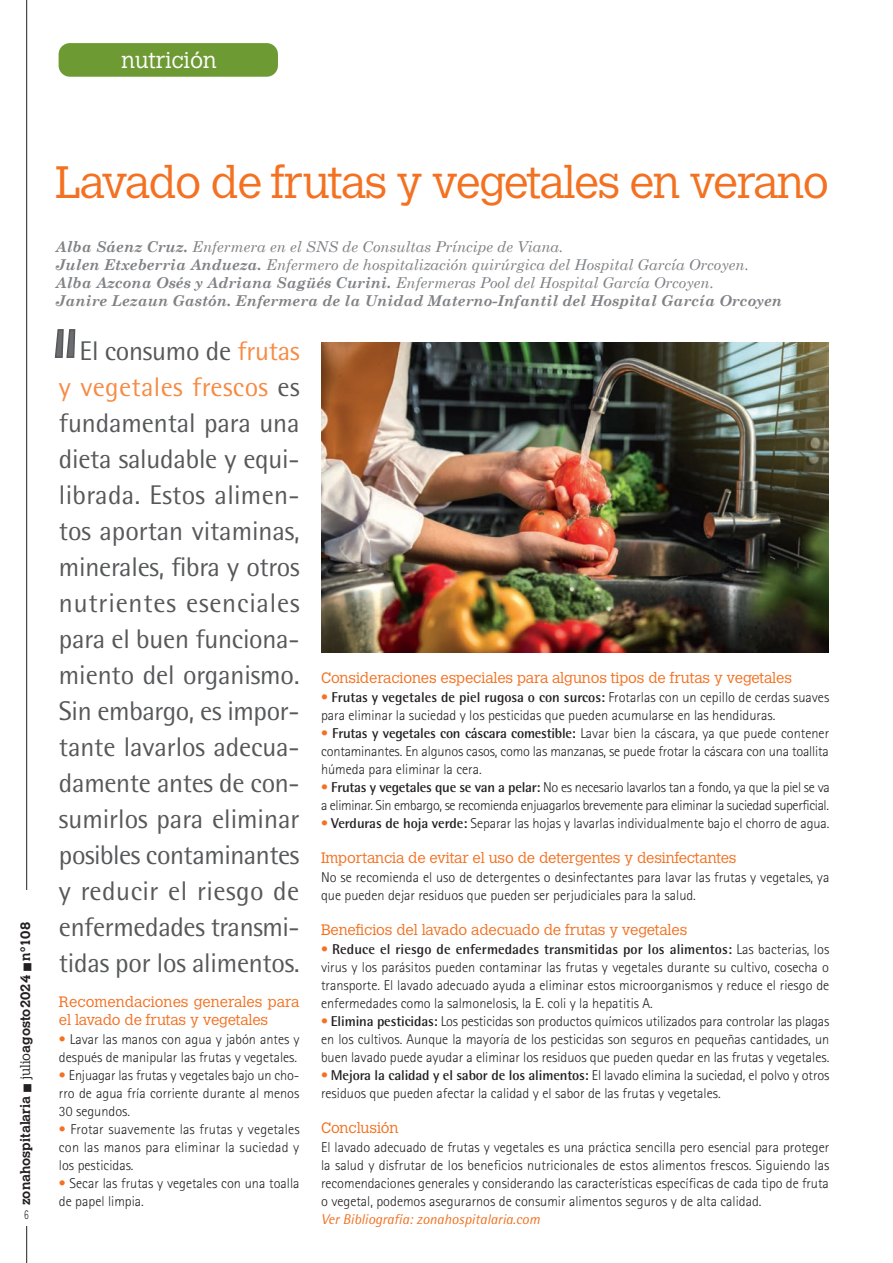
<style>
.page{position:relative;width:893px;height:1263px;background:#fff}
.page>*{position:absolute;margin:0;border:0;box-sizing:border-box;transform-origin:0 0}
.t1{font:300 45px "Calvert MT Std";letter-spacing:-.03em;color:#f37121}
.t2{font:27px/36px "Rotis Semi Sans Std";letter-spacing:-.01em;color:#57585a;text-align:justify}
.t3{font:300 22.5px "Calvert MT Std";color:#fff}
.t4{font:italic 700 15px/18px "Century Schoolbook";color:#808285}
.t5{font:300 15px/18px "Calvert MT Std";letter-spacing:-.01em;color:#f37121}
.t6{font:300 14.25px/18px "Rotis Sans Serif Std";color:#231f20}
.t7{font:300 14.25px/18px "Rotis Sans Serif Std";letter-spacing:-.025em;color:#231f20}
.t8{font:700 14.25px "Rotis Semi Sans Std";color:#231f20}
.t9{font:700 14.25px "Rotis Semi Sans Std";letter-spacing:-.02em;color:#231f20}
.t10{font:italic 14.25px "Rotis Semi Sans Std";color:#f37121}
.t11{font:700 13.5px "Calvert MT Std";color:#231f20}
.t12{font:300 13.5px "Rotis Sans Serif Std";color:#231f20;scale:.7 1}
.s1{font-weight:300}
.s2{font-weight:400}
.s3{color:#f68b45}
.s4{color:#f37121}
.s5{font-family:"Rotis Sans Serif Std";font-weight:300;color:#f37121}
.s6{font-family:"Rotis Sans Serif Std";font-weight:300}
.s7{font-family:"Rotis Semi Sans Std";font-weight:700}
</style>
<div class="page">
<div style="left:57px;top:42px;width:222px;height:36px;background:#6e9a34;border-radius:13px"></div>
<div style="left:56px;top:40px;width:225px;height:40px;border:3px solid #fff;border-radius:13px"></div>
<hr style="left:26px;top:0;width:1px;height:1263px;background:#231f20">
<div style="left:17px;top:890px;width:17px;height:319px;background:#fff"></div>
<div style="left:18px;top:1208px;width:17px;height:17px;background:#fff"></div>
<svg style="left:54px;top:329px;width:22px;height:29px"></svg>
<img style="left:321px;top:343px;width:508px;height:309px">
<h3 class="t3" style="left:122px;top:48px;width:97px">nutrición</h3>
<p class="t11" style="left:17px;top:1205px;width:284px;rotate:-90deg">zonahospitalaria ■ <span class="s1">julio</span>agosto2024 ■ nº108</p>
<p class="t12" style="left:24px;top:1207px;width:8px">6</p>
<h1 class="t1" style="left:56px;top:157px;width:775px">Lavado de frutas y vegetales en verano</h1>
<p class="t4" style="left:56px;top:237px;width:728px">Alba Sáenz Cruz. <span class="s2">Enfermera en el SNS de Consultas Príncipe de Viana.<br></span>Julen Etxeberria Andueza. <span class="s2">Enfermero de hospitalización quirúrgica del Hospital García Orcoyen.<br></span>Alba Azcona Osés y Adriana Sagüés Curini. <span class="s2">Enfermeras Pool del Hospital García Orcoyen.<br></span>Janire Lezaun Gastón. Enfermera de la Unidad Materno-Infantil del Hospital García Orcoyen</p>
<p class="t2" style="left:59px;top:333px;width:242px;text-indent:21px">El consumo de <span class="s3">frutas y vegetales frescos</span> es fundamental para una dieta saludable y equi&shy;librada. Estos alimen&shy;tos aportan vitaminas, minerales, fibra y otros nutrientes esenciales para el buen funciona&shy;miento del organismo.<br>Sin embargo, es impor&shy;tante lavarlos adecua&shy;damente antes de con&shy;sumirlos para eliminar posibles contaminantes y reducir el riesgo de enfermedades transmi&shy;tidas por los alimentos.</p>
<p class="t5" style="left:59px;top:993px;width:242px">Recomendaciones generales para el lavado de frutas y vegetales</p>
<p class="t6" style="left:59px;top:1030px;width:242px"><span class="s4">•</span> Lavar las manos con agua y jabón antes y después de manipular las frutas y vegetales.</p>
<p class="t6" style="left:59px;top:1066px;width:242px;text-align:justify"><span class="s4">•</span> Enjuagar las frutas y vegetales bajo un cho&shy;rro de agua fría corriente durante al menos 30 segundos.</p>
<p class="t6" style="left:59px;top:1120px;width:242px;text-align:justify"><span class="s4">•</span> Frotar suavemente las frutas y vegetales con las manos para eliminar la suciedad y los pesticidas.</p>
<p class="t6" style="left:59px;top:1174px;width:242px"><span class="s4">•</span> Secar las frutas y vegetales con una toalla de papel limpia.</p>
<p class="t5" style="left:321px;top:669px;width:472px">Consideraciones especiales para algunos tipos de frutas y vegetales</p>
<p class="t8" style="left:321px;top:688px;width:510px"><span class="s5">•</span> Frutas y vegetales de piel rugosa o con surcos: <span class="s6">Frotarlas con un cepillo de cerdas suaves</span></p>
<p class="t6" style="left:321px;top:706px;width:456px">para eliminar la suciedad y los pesticidas que pueden acumularse en las hendiduras.</p>
<p class="t9" style="left:321px;top:724px;width:510px"><span class="s5">•</span> Frutas y vegetales con cáscara comestible: <span class="s6">Lavar bien la cáscara, ya que puede contener</span></p>
<p class="t6" style="left:321px;top:742px;width:509px">contaminantes. En algunos casos, como las manzanas, se puede frotar la cáscara con una toallita húmeda para eliminar la cera.</p>
<p class="t7" style="left:321px;top:778px;width:510px"><span class="s4">•</span> <span class="s7">Frutas y vegetales que se van a pelar:</span> No es necesario lavarlos tan a fondo, ya que la piel se va a eliminar. Sin embargo, se recomienda enjuagarlos brevemente para eliminar la suciedad superficial.</p>
<p class="t6" style="left:321px;top:814px;width:510px"><span class="s4">•</span> <span class="s7">Verduras de hoja verde:</span> Separar las hojas y lavarlas individualmente bajo el chorro de agua.</p>
<p class="t5" style="left:321px;top:849px;width:417px">Importancia de evitar el uso de detergentes y desinfectantes</p>
<p class="t6" style="left:321px;top:868px;width:510px">No se recomienda el uso de detergentes o desinfectantes para lavar las frutas y vegetales, ya que pueden dejar residuos que pueden ser perjudiciales para la salud.</p>
<p class="t5" style="left:321px;top:921px;width:368px">Beneficios del lavado adecuado de frutas y vegetales</p>
<p class="t8" style="left:321px;top:940px;width:510px"><span class="s5">•</span> Reduce el riesgo de enfermedades transmitidas por los alimentos: <span class="s6">Las bacterias, los</span></p>
<p class="t6" style="left:321px;top:958px;width:510px;text-align:justify">virus y los parásitos pueden contaminar las frutas y vegetales durante su cultivo, cosecha o transporte. El lavado adecuado ayuda a eliminar estos microorganismos y reduce el riesgo de enfermedades como la salmonelosis, la E. coli y la hepatitis A.</p>
<p class="t6" style="left:321px;top:1012px;width:510px;text-align:justify"><span class="s4">•</span> <span class="s7">Elimina pesticidas:</span> Los pesticidas son productos químicos utilizados para controlar las plagas en los cultivos. Aunque la mayoría de los pesticidas son seguros en pequeñas cantidades, un buen lavado puede ayudar a eliminar los residuos que pueden quedar en las frutas y vegetales.</p>
<p class="t6" style="left:321px;top:1066px;width:510px"><span class="s4">•</span> <span class="s7">Mejora la calidad y el sabor de los alimentos:</span> El lavado elimina la suciedad, el polvo y otros residuos que pueden afectar la calidad y el sabor de las frutas y vegetales.</p>
<p class="t5" style="left:321px;top:1119px;width:79px">Conclusión</p>
<p class="t6" style="left:321px;top:1138px;width:510px;text-align:justify">El lavado adecuado de frutas y vegetales es una práctica sencilla pero esencial para proteger la salud y disfrutar de los beneficios nutricionales de estos alimentos frescos. Siguiendo las recomendaciones generales y considerando las características específicas de cada tipo de fruta o vegetal, podemos asegurarnos de consumir alimentos seguros y de alta calidad.</p>
<p class="t10" style="left:321px;top:1211px;width:220px">Ver Bibliografía: zonahospitalaria.com</p>
</div>
